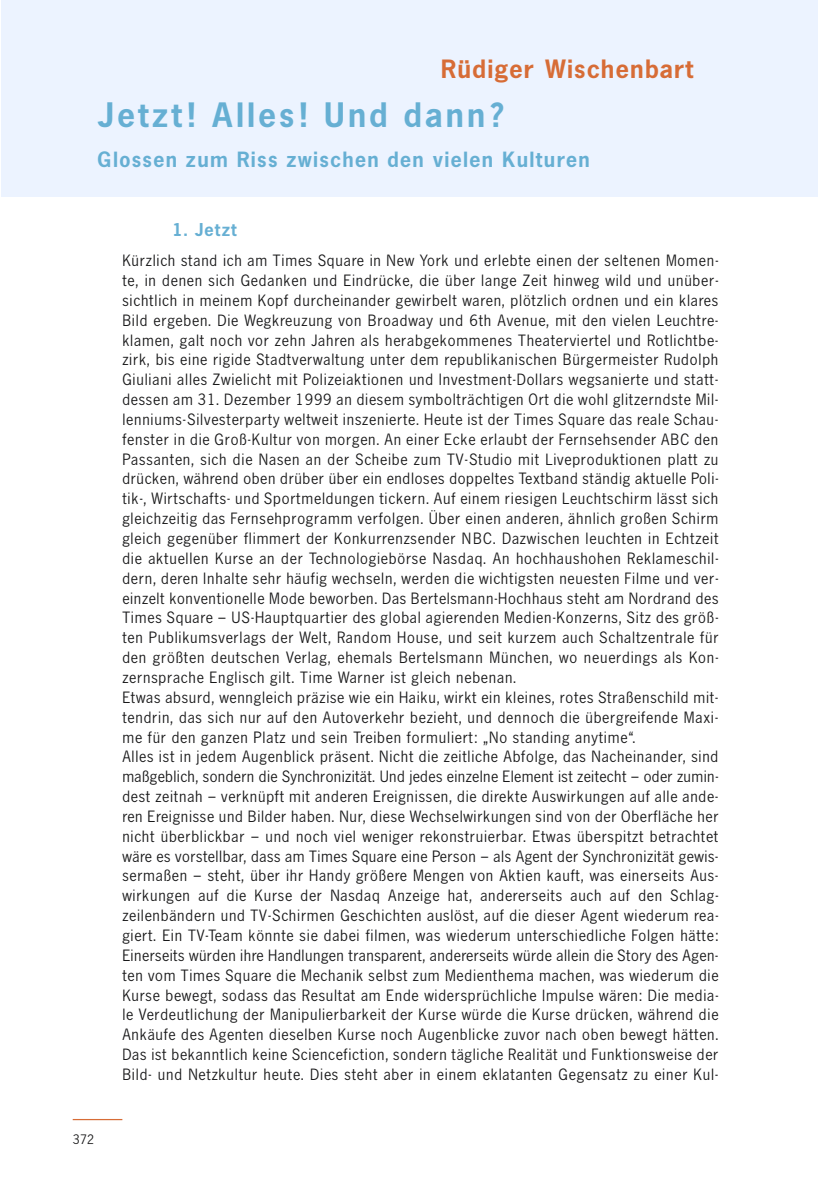
<style>
.page{position:relative;width:818px;height:1199px;background:#fff}
.page>*{position:absolute;margin:0;border:0;box-sizing:border-box;transform-origin:0 0}
.t1{font:700 35px "NE13";letter-spacing:.1em;color:#66afd3}
.t2{font:700 26.25px "NE13";letter-spacing:.055em;color:#d76c36}
.t3{font:700 21.88px "NE13";letter-spacing:.07em;color:#66afd3}
.t4{font:700 18.38px "NE13";letter-spacing:.07em;color:#66afd3}
.t5{font:16.1px/19.8px "NE13";letter-spacing:.06em;color:#181819}
.t6{font:13.65px "NE13";color:#181819}
</style>
<div class="page">
<hr style="left:73px;top:1119px;width:49px;height:1px;background:#d76c36">
<div style="left:1px;top:0;width:816px;height:197px;background:#ecf3ff"></div>
<h2 class="t2" style="left:441px;top:60px;width:254px">Rüdiger Wischenbart</h2>
<h1 class="t1" style="left:97px;top:103px;width:407px">Jetzt! Alles! Und dann?</h1>
<h3 class="t3" style="left:97px;top:152px;width:493px">Glossen zum Riss zwischen den vielen Kulturen</h3>
<p class="t6" style="left:73px;top:1135px;width:23px">372</p>
<p class="t4" style="left:172px;top:224px;width:66px">1. Jetzt</p>
<p class="t5" style="left:122px;top:252px;width:597px">Kürzlich stand ich am Times Square in New York und erlebte einen der seltenen Momen&shy;te, in denen sich Gedanken und Eindrücke, die über lange Zeit hinweg wild und unüber&shy;sichtlich in meinem Kopf durcheinander gewirbelt waren, plötzlich ordnen und ein klares Bild ergeben. Die Wegkreuzung von Broadway und 6th Avenue, mit den vielen Leuchtre&shy;klamen, galt noch vor zehn Jahren als herabgekommenes Theaterviertel und Rotlichtbe&shy;zirk, bis eine rigide Stadtverwaltung unter dem republikanischen Bürgermeister Rudolph Giuliani alles Zwielicht mit Polizeiaktionen und Investment-Dollars wegsanierte und statt&shy;dessen am 31. Dezember 1999 an diesem symbolträchtigen Ort die wohl glitzerndste Mil&shy;lenniums-Silvesterparty weltweit inszenierte. Heute ist der Times Square das reale Schau&shy;fenster in die Groß-Kultur von morgen. An einer Ecke erlaubt der Fernsehsender ABC den Passanten, sich die Nasen an der Scheibe zum TV-Studio mit Liveproduktionen platt zu drücken, während oben drüber über ein endloses doppeltes Textband ständig aktuelle Poli&shy;tik-, Wirtschafts- und Sportmeldungen tickern. Auf einem riesigen Leuchtschirm lässt sich gleichzeitig das Fernsehprogramm verfolgen. Über einen anderen, ähnlich großen Schirm gleich gegenüber flimmert der Konkurrenzsender NBC. Dazwischen leuchten in Echtzeit die aktuellen Kurse an der Technologiebörse Nasdaq. An hochhaushohen Reklameschil&shy;dern, deren Inhalte sehr häufig wechseln, werden die wichtigsten neuesten Filme und ver&shy;einzelt konventionelle Mode beworben. Das Bertelsmann-Hochhaus steht am Nordrand des Times Square – US-Hauptquartier des global agierenden Medien-Konzerns, Sitz des größ&shy;ten Publikumsverlags der Welt, Random House, und seit kurzem auch Schaltzentrale für den größten deutschen Verlag, ehemals Bertelsmann München, wo neuerdings als Kon&shy;zernsprache Englisch gilt. Time Warner ist gleich nebenan.<br>Etwas absurd, wenngleich präzise wie ein Haiku, wirkt ein kleines, rotes Straßenschild mit&shy;tendrin, das sich nur auf den Autoverkehr bezieht, und dennoch die übergreifende Maxi&shy;me für den ganzen Platz und sein Treiben formuliert: „No standing anytime“.<br>Alles ist in jedem Augenblick präsent. Nicht die zeitliche Abfolge, das Nacheinander, sind maßgeblich, sondern die Synchronizität. Und jedes einzelne Element ist zeitecht – oder zumin&shy;dest zeitnah – verknüpft mit anderen Ereignissen, die direkte Auswirkungen auf alle ande&shy;ren Ereignisse und Bilder haben. Nur, diese Wechselwirkungen sind von der Oberfläche her nicht überblickbar – und noch viel weniger rekonstruierbar. Etwas überspitzt betrachtet wäre es vorstellbar, dass am Times Square eine Person – als Agent der Synchronizität gewis&shy;sermaßen – steht, über ihr Handy größere Mengen von Aktien kauft, was einerseits Aus&shy;wirkungen auf die Kurse der Nasdaq Anzeige hat, andererseits auch auf den Schlag&shy;zeilenbändern und TV-Schirmen Geschichten auslöst, auf die dieser Agent wiederum rea&shy;giert. Ein TV-Team könnte sie dabei filmen, was wiederum unterschiedliche Folgen hätte:<br>Einerseits würden ihre Handlungen transparent, andererseits würde allein die Story des Agen&shy;ten vom Times Square die Mechanik selbst zum Medienthema machen, was wiederum die Kurse bewegt, sodass das Resultat am Ende widersprüchliche Impulse wären: Die media&shy;le Verdeutlichung der Manipulierbarkeit der Kurse würde die Kurse drücken, während die Ankäufe des Agenten dieselben Kurse noch Augenblicke zuvor nach oben bewegt hätten.<br>Das ist bekanntlich keine Sciencefiction, sondern tägliche Realität und Funktionsweise der Bild- und Netzkultur heute. Dies steht aber in einem eklatanten Gegensatz zu einer Kul-</p>
</div>
